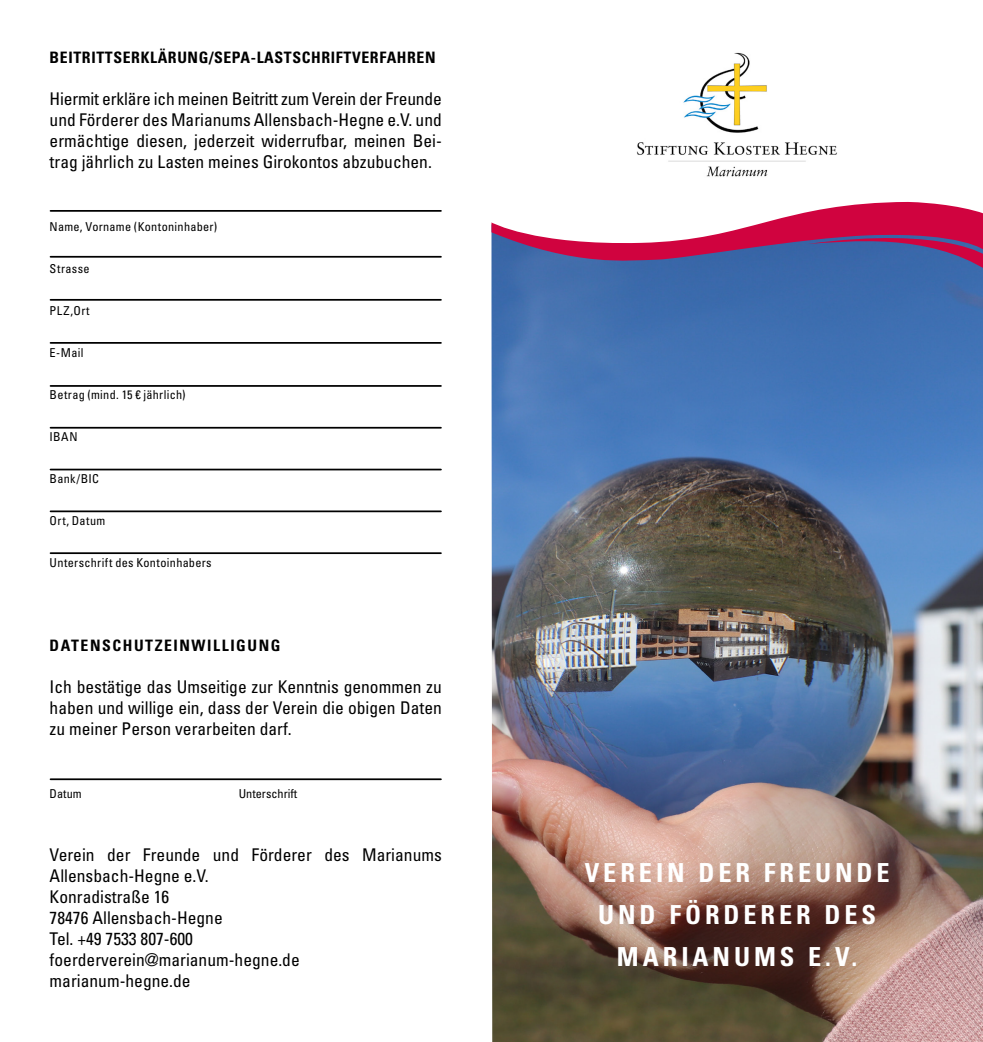
<style>
.page{position:relative;width:983px;height:1042px;background:#fff}
.page>*{position:absolute;margin:0;border:0;box-sizing:border-box;transform-origin:0 0}
.t1{font:700 condensed 26.25px/42px "Univers LT Std";letter-spacing:.15em;color:#fff;text-align:center}
.t2{font:condensed 17.5px/21px "Univers LT Std";color:#000;text-align:justify}
.t3{font:700 condensed 15.75px "Univers LT Std";letter-spacing:.04em;color:#000}
.t4{font:700 condensed 15.75px "Univers LT Std";letter-spacing:.1em;color:#000}
.t5{font:condensed 12.25px "Univers LT Std";letter-spacing:.025em;color:#000}
.t6{font:condensed 12.25px "Univers LT Std";color:#000}
</style>
<div class="page">
<img style="left:491px;top:271px;width:491px;height:771px">
<svg style="left:491px;top:202px;width:491px;height:69px"></svg>
<hr style="left:50px;top:210px;width:391px;height:2px;background:#000">
<img style="left:636px;top:52px;width:201px;height:125px">
<hr style="left:50px;top:256px;width:391px;height:2px;background:#000">
<hr style="left:50px;top:299px;width:391px;height:2px;background:#000">
<hr style="left:50px;top:342px;width:391px;height:2px;background:#000">
<hr style="left:50px;top:385px;width:391px;height:2px;background:#000">
<hr style="left:50px;top:427px;width:391px;height:2px;background:#000">
<hr style="left:50px;top:469px;width:391px;height:1px;background:#000">
<hr style="left:50px;top:510px;width:391px;height:2px;background:#000">
<hr style="left:50px;top:552px;width:391px;height:2px;background:#000">
<hr style="left:50px;top:778px;width:391px;height:2px;background:#000">
<p class="t3" style="left:50px;top:48px;width:387px">BEITRITTSERKLÄRUNG/SEPA-LASTSCHRIFTVERFAHREN</p>
<p class="t2" style="left:50px;top:88px;width:393px">Hiermit erkläre ich meinen Beitritt zum Verein der Freunde und Förderer des Marianums Allensbach-Hegne e.V. und ermächtige diesen, jederzeit widerrufbar, meinen Bei&shy;trag jährlich zu Lasten meines Girokontos abzubuchen.</p>
<p class="t5" style="left:50px;top:219px;width:169px">Name, Vorname (Kontoninhaber)</p>
<p class="t5" style="left:50px;top:261px;width:41px">Strasse</p>
<p class="t5" style="left:50px;top:303px;width:42px">PLZ,Ort</p>
<p class="t5" style="left:50px;top:345px;width:35px">E-Mail</p>
<p class="t5" style="left:50px;top:387px;width:137px">Betrag (mind. 15 € jährlich)</p>
<p class="t5" style="left:50px;top:429px;width:29px">IBAN</p>
<p class="t5" style="left:50px;top:471px;width:51px">Bank/BIC</p>
<p class="t5" style="left:50px;top:513px;width:57px">Ort, Datum</p>
<p class="t5" style="left:50px;top:555px;width:163px">Unterschrift des Kontoinhabers</p>
<p class="t4" style="left:50px;top:636px;width:232px">DATENSCHUTZEINWILLIGUNG</p>
<p class="t2" style="left:50px;top:676px;width:393px">Ich bestätige das Umseitige zur Kenntnis genommen zu haben und willige ein, dass der Verein die obigen Daten zu meiner Person verarbeiten darf.</p>
<p class="t5" style="left:50px;top:786px;width:33px">Datum</p>
<p class="t6" style="left:239px;top:786px;width:60px">Unterschrift</p>
<p class="t2" style="left:50px;top:844px;width:393px;text-align:left">Verein der Freunde und Förderer des Marianums<br>Allensbach-Hegne e.V.<br>Konradistraße 16<br>78476 Allensbach-Hegne<br>Tel. +49 7533 807-600 foerderverein@marianum-hegne.de marianum-hegne.de</p>
<h1 class="t1" style="left:584px;top:852px;width:306px">VEREIN DER FREUNDE<br>UND FÖRDERER DES<br>MARIANUMS E.V.</h1>
</div>
